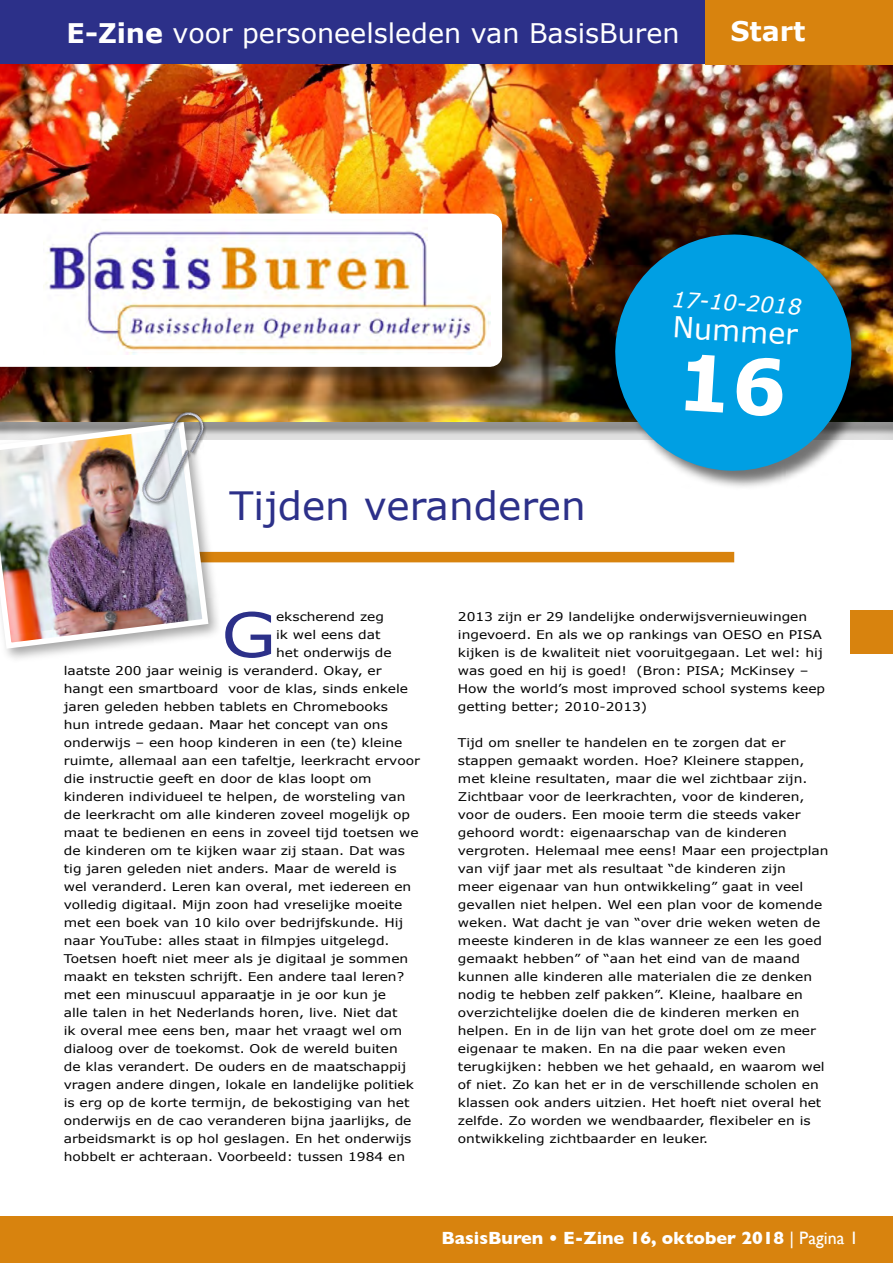
<style>
.page{position:relative;width:893px;height:1263px;background:#fff}
.page>*{position:absolute;margin:0;border:0;box-sizing:border-box;transform-origin:0 0}
.t1{font:61.5px "Verdana";color:#2c3089;scale:1.15 1}
.t2{font:39px "Verdana";color:#2c3089}
.t3{font:28.8px "Verdana";color:#fff}
.t4{font:27px "Verdana";color:#fff}
.t5{font:700 27px "Verdana";color:#fff}
.t6{font:italic 21.6px "Verdana";color:#fff}
.t7{font:700 18px "Gill Sans";color:#fff}
.t8{font:12px/18px "Verdana";color:#000;scale:1.15 1}
.s1{font-weight:700}
.s2{font-weight:400}
</style>
<div class="page">
<div style="left:0;top:1216px;width:893px;height:47px;background:#d8830e"></div>
<div style="left:850px;top:610px;width:43px;height:44px;background:#d8830e"></div>
<div style="left:0;top:0;width:893px;height:64px;background:#2c3089"></div>
<div style="left:0;top:66px;width:893px;height:375px;background:#000;opacity:.45"></div>
<img style="left:0;top:64px;width:893px;height:358px">
<div style="left:706px;top:0;width:187px;height:65px;background:#d8830e"></div>
<div style="left:0;top:216px;width:520px;height:169px;background:#000;opacity:.45"></div>
<svg style="left:0;top:214px;width:502px;height:153px"></svg>
<img style="left:44px;top:220px;width:446px;height:134px">
<div style="left:182px;top:552px;width:552px;height:10px;background:#d8830e"></div>
<div style="left:615px;top:235px;width:256px;height:255px;background:#000;opacity:.55"></div>
<svg style="left:611px;top:231px;width:244px;height:243px;fill:#009fe3"></svg>
<div style="left:0;top:418px;width:223px;height:245px;background:#000;opacity:.35"></div>
<img style="left:0;top:419px;width:211px;height:233px">
<img style="left:97px;top:377px;width:161px;height:161px">
<div style="left:685px;top:354px;width:100px;height:63px;background:#009fe3"></div>
<h3 class="t4" style="left:67px;top:16px;width:614px"><span class="s1">E-Zine</span> voor personeelsleden van BasisBuren</h3>
<h3 class="t5" style="left:730px;top:14px;width:77px">Start</h3>
<h2 class="t2" style="left:230px;top:480px;width:358px">Tijden veranderen</h2>
<h3 class="t6" style="left:673px;top:286px;width:131px;rotate:3deg">17-10-2018</h3>
<h3 class="t3" style="left:674px;top:308px;width:127px;rotate:4deg">Nummer</h3>
<h1 class="t1" style="left:221px;top:596px;width:49px">G</h1>
<p class="t8" style="left:276px;top:608px;width:95px">ekscherend zeg</p>
<p class="t8" style="left:276px;top:626px;width:92px">ik wel eens dat</p>
<p class="t8" style="left:276px;top:644px;width:102px">het onderwijs de</p>
<p class="t8" style="left:64px;top:662px;width:278px">laatste 200 jaar weinig is veranderd. Okay, er</p>
<p class="t8" style="left:64px;top:680px;width:301px">hangt een smartboard voor de klas, sinds enkele</p>
<p class="t8" style="left:64px;top:698px;width:284px">jaren geleden hebben tablets en Chromebooks</p>
<p class="t8" style="left:64px;top:716px;width:283px">hun intrede gedaan. Maar het concept van ons</p>
<p class="t8" style="left:64px;top:734px;width:296px">onderwijs – een hoop kinderen in een (te) kleine</p>
<p class="t8" style="left:64px;top:752px;width:311px">ruimte, allemaal aan een tafeltje, leerkracht ervoor</p>
<p class="t8" style="left:64px;top:770px;width:269px">die instructie geeft en door de klas loopt om</p>
<p class="t8" style="left:64px;top:788px;width:299px">kinderen individueel te helpen, de worsteling van</p>
<p class="t8" style="left:64px;top:806px;width:303px">de leerkracht om alle kinderen zoveel mogelijk op</p>
<p class="t8" style="left:64px;top:824px;width:310px">maat te bedienen en eens in zoveel tijd toetsen we</p>
<p class="t8" style="left:64px;top:842px;width:298px">de kinderen om te kijken waar zij staan. Dat was</p>
<p class="t8" style="left:64px;top:860px;width:291px">tig jaren geleden niet anders. Maar de wereld is</p>
<p class="t8" style="left:64px;top:878px;width:304px">wel veranderd. Leren kan overal, met iedereen en</p>
<p class="t8" style="left:64px;top:896px;width:296px">volledig digitaal. Mijn zoon had vreselijke moeite</p>
<p class="t8" style="left:64px;top:914px;width:297px">met een boek van 10 kilo over bedrijfskunde. Hij</p>
<p class="t8" style="left:64px;top:932px;width:285px">naar YouTube: alles staat in filmpjes uitgelegd.</p>
<p class="t8" style="left:64px;top:950px;width:301px">Toetsen hoeft niet meer als je digitaal je sommen</p>
<p class="t8" style="left:64px;top:968px;width:297px">maakt en teksten schrijft. Een andere taal leren?</p>
<p class="t8" style="left:64px;top:986px;width:282px">met een minuscuul apparaatje in je oor kun je</p>
<p class="t8" style="left:64px;top:1004px;width:292px">alle talen in het Nederlands horen, live. Niet dat</p>
<p class="t8" style="left:64px;top:1022px;width:296px">ik overal mee eens ben, maar het vraagt wel om</p>
<p class="t8" style="left:64px;top:1040px;width:292px">dialoog over de toekomst. Ook de wereld buiten</p>
<p class="t8" style="left:64px;top:1058px;width:299px">de klas verandert. De ouders en de maatschappij</p>
<p class="t8" style="left:64px;top:1076px;width:306px">vragen andere dingen, lokale en landelijke politiek</p>
<p class="t8" style="left:64px;top:1094px;width:302px">is erg op de korte termijn, de bekostiging van het</p>
<p class="t8" style="left:64px;top:1112px;width:304px">onderwijs en de cao veranderen bijna jaarlijks, de</p>
<p class="t8" style="left:64px;top:1130px;width:304px">arbeidsmarkt is op hol geslagen. En het onderwijs</p>
<p class="t8" style="left:64px;top:1148px;width:298px">hobbelt er achteraan. Voorbeeld: tussen 1984 en</p>
<p class="t8" style="left:458px;top:608px;width:321px">2013 zijn er 29 landelijke onderwijsvernieuwingen ingevoerd. En als we op rankings van OESO en PISA kijken is de kwaliteit niet vooruitgegaan. Let wel: hij was goed en hij is goed! (Bron: PISA; McKinsey – How the world’s most improved school systems keep getting better; 2010-2013)</p>
<p class="t8" style="left:458px;top:734px;width:324px">Tijd om sneller te handelen en te zorgen dat er stappen gemaakt worden. Hoe? Kleinere stappen, met kleine resultaten, maar die wel zichtbaar zijn.<br>Zichtbaar voor de leerkrachten, voor de kinderen, voor de ouders. Een mooie term die steeds vaker gehoord wordt: eigenaarschap van de kinderen vergroten. Helemaal mee eens! Maar een projectplan van vijf jaar met als resultaat “de kinderen zijn<br>meer eigenaar van hun ontwikkeling” gaat in veel gevallen niet helpen. Wel een plan voor de komende weken. Wat dacht je van “over drie weken weten de meeste kinderen in de klas wanneer ze een les goed gemaakt hebben” of “aan het eind van de maand kunnen alle kinderen alle materialen die ze denken nodig te hebben zelf pakken”. Kleine, haalbare en overzichtelijke doelen die de kinderen merken en helpen. En in de lijn van het grote doel om ze meer eigenaar te maken. En na die paar weken even terugkijken: hebben we het gehaald, en waarom wel of niet. Zo kan het er in de verschillende scholen en klassen ook anders uitzien. Het hoeft niet overal het zelfde. Zo worden we wendbaarder, flexibeler en is ontwikkeling zichtbaarder en leuker.</p>
<h3 class="t7" style="left:441px;top:1227px;width:418px">BasisBuren • E-Zine 16, oktober 2018 <span class="s2">| Pagina 1</span></h3>
</div>
